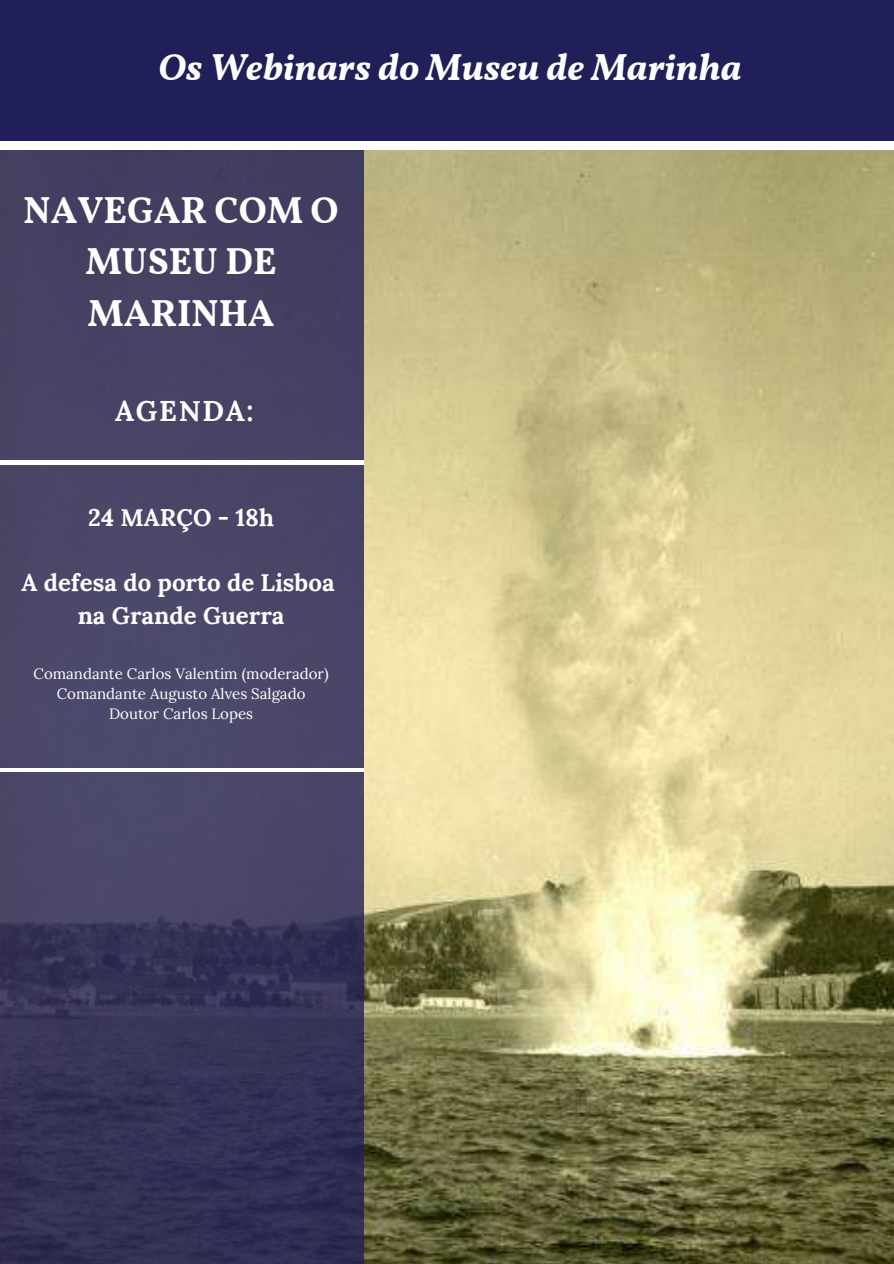
<style>
.page{position:relative;width:894px;height:1264px;background:#fff}
.page>*{position:absolute;margin:0;border:0;box-sizing:border-box;transform-origin:0 0}
.t1{font:italic 700 37.5px "Vollkorn";color:#fff}
.t2{font:700 37.5px/51.8px "Vollkorn";color:#fff;text-align:center}
.t3{font:700 28.5px "Lora";letter-spacing:.06em;color:#fff}
.t4{font:700 24px/32.7px "Lora";color:#fff;text-align:center}
.t5{font:15px/20.2px "Lora";color:#fff;text-align:center}
</style>
<div class="page">
<img style="left:363px;top:150px;width:530px;height:1113px">
<svg style="left:0;top:150px;width:363px;height:1113px;background:#413e61"></svg>
<hr style="left:0;top:768px;width:364px;height:3px;background:#fff">
<div style="left:0;top:0;width:893px;height:141px;background:#211f57"></div>
<hr style="left:0;top:461px;width:364px;height:3px;background:#fff">
<h1 class="t1" style="left:158px;top:44px;width:584px">Os Webinars do Museu de Marinha</h1>
<h1 class="t2" style="left:23px;top:187px;width:316px">NAVEGAR COM O<br>MUSEU DE<br>MARINHA</h1>
<h2 class="t3" style="left:115px;top:392px;width:140px">AGENDA:</h2>
<h3 class="t4" style="left:88px;top:500px;width:187px">24 MARÇO - 18h</h3>
<h3 class="t4" style="left:21px;top:565px;width:315px">A defesa do porto de Lisboa na Grande Guerra</h3>
<p class="t5" style="left:33px;top:663px;width:296px">Comandante Carlos Valentim (moderador)<br>Comandante Augusto Alves Salgado<br>Doutor Carlos Lopes</p>
</div>
